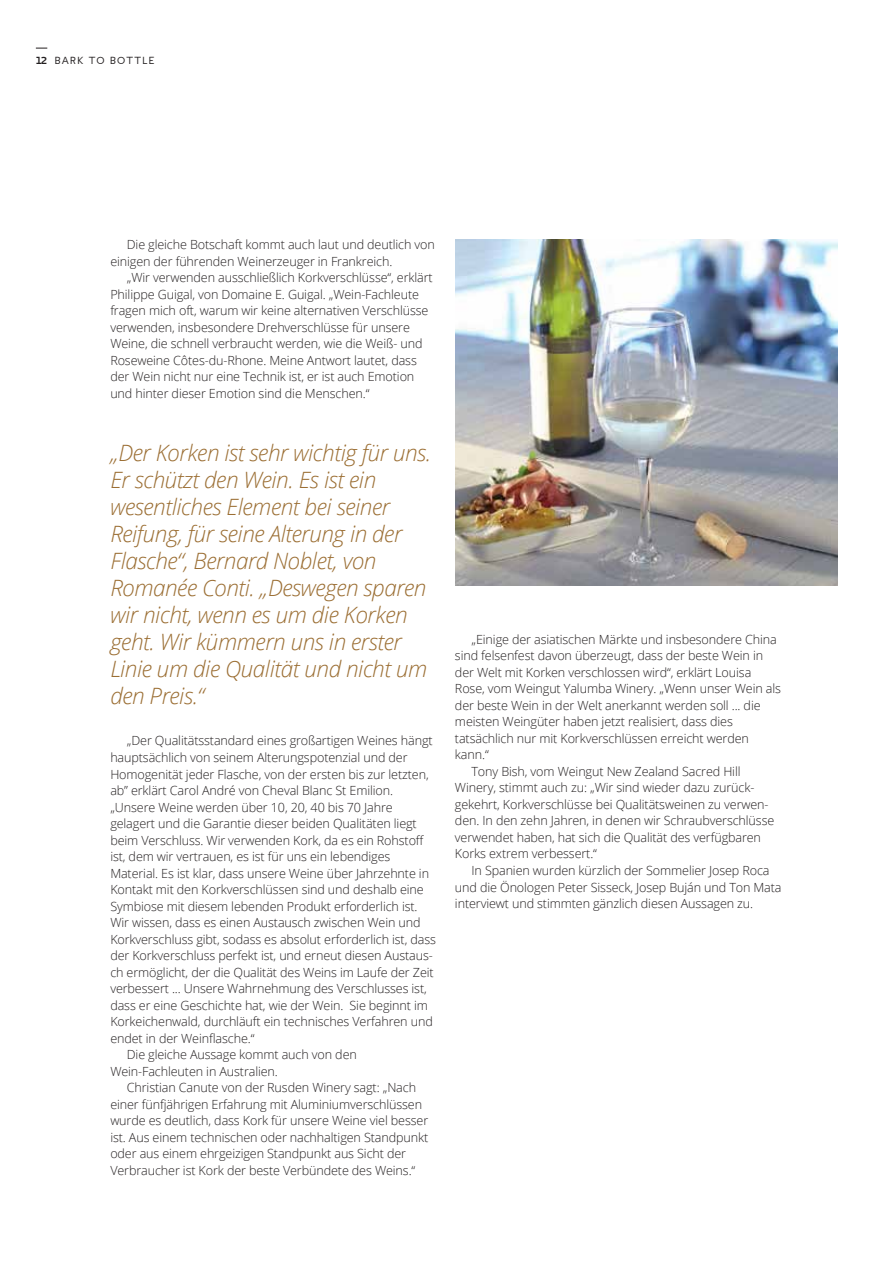
<style>
.page{position:relative;width:893px;height:1263px;background:#fff}
.page>*{position:absolute;margin:0;border:0;box-sizing:border-box;transform-origin:0 0}
.t1{font:italic 300 22.5px/27px "Open Sans";letter-spacing:-.02em;color:#9b6e33}
.t2{font:300 12.6px/16.5px "Open Sans";letter-spacing:-.01em;color:#231f20}
.t3{font:9px "Irma";letter-spacing:.21em;color:#231f20}
.s1{font-weight:600}
</style>
<div class="page">
<img style="left:455px;top:240px;width:383px;height:345px">
<p class="t3" style="left:37px;top:54px;width:119px"><span class="s1">12</span> BARK TO BOTTLE</p>
<p class="t2" style="left:110px;top:236px;width:326px;text-indent:17px">Die gleiche Botschaft kommt auch laut und deutlich von einigen der führenden Weinerzeuger in Frankreich.</p>
<p class="t2" style="left:110px;top:269px;width:324px;text-indent:17px">„Wir verwenden ausschließlich Korkverschlüsse“, erklärt Philippe Guigal, von Domaine E. Guigal. „Wein-Fachleute fragen mich oft, warum wir keine alternativen Verschlüsse verwenden, insbesondere Drehverschlüsse für unsere Weine, die schnell verbraucht werden, wie die Weiß- und Roseweine Côtes-du-Rhone. Meine Antwort lautet, dass der Wein nicht nur eine Technik ist, er ist auch Emotion und hinter dieser Emotion sind die Menschen.“</p>
<p class="t1" style="left:110px;top:439px;width:322px">„Der Korken ist sehr wichtig für uns.<br>Er schützt den Wein. Es ist ein wesentliches Element bei seiner<br>Reifung, für seine Alterung in der<br>Flasche“, Bernard Noblet, von<br>Romanée Conti. „Deswegen sparen wir nicht, wenn es um die Korken geht. Wir kümmern uns in erster<br>Linie um die Qualität und nicht um den Preis.“</p>
<p class="t2" style="left:127px;top:732px;width:307px">„Der Qualitätsstandard eines großartigen Weines hängt</p>
<p class="t2" style="left:110px;top:749px;width:299px">hauptsächlich von seinem Alterungspotenzial und der</p>
<p class="t2" style="left:110px;top:765px;width:320px">Homogenität jeder Flasche, von der ersten bis zur letzten,</p>
<p class="t2" style="left:110px;top:782px;width:284px">ab” erklärt Carol André von Cheval Blanc St Emilion.</p>
<p class="t2" style="left:110px;top:798px;width:284px">„Unsere Weine werden über 10, 20, 40 bis 70 Jahre</p>
<p class="t2" style="left:110px;top:815px;width:308px">gelagert und die Garantie dieser beiden Qualitäten liegt</p>
<p class="t2" style="left:110px;top:831px;width:315px">beim Verschluss. Wir verwenden Kork, da es ein Rohstoff</p>
<p class="t2" style="left:110px;top:848px;width:281px">ist, dem wir vertrauen, es ist für uns ein lebendiges</p>
<p class="t2" style="left:110px;top:864px;width:320px">Material. Es ist klar, dass unsere Weine über Jahrzehnte in</p>
<p class="t2" style="left:110px;top:881px;width:315px">Kontakt mit den Korkverschlüssen sind und deshalb eine</p>
<p class="t2" style="left:110px;top:897px;width:309px">Symbiose mit diesem lebenden Produkt erforderlich ist.</p>
<p class="t2" style="left:110px;top:914px;width:312px">Wir wissen, dass es einen Austausch zwischen Wein und</p>
<p class="t2" style="left:110px;top:930px;width:327px">Korkverschluss gibt, sodass es absolut erforderlich ist, dass</p>
<p class="t2" style="left:110px;top:947px;width:324px">der Korkverschluss perfekt ist, und erneut diesen Austaus-</p>
<p class="t2" style="left:110px;top:963px;width:325px">ch ermöglicht, der die Qualität des Weins im Laufe der Zeit</p>
<p class="t2" style="left:110px;top:980px;width:318px">verbessert ... Unsere Wahrnehmung des Verschlusses ist,</p>
<p class="t2" style="left:110px;top:996px;width:319px">dass er eine Geschichte hat, wie der Wein. Sie beginnt im</p>
<p class="t2" style="left:110px;top:1013px;width:324px">Korkeichenwald, durchläuft ein technisches Verfahren und</p>
<p class="t2" style="left:110px;top:1029px;width:146px">endet in der Weinflasche.“</p>
<p class="t2" style="left:127px;top:1046px;width:232px">Die gleiche Aussage kommt auch von den</p>
<p class="t2" style="left:110px;top:1062px;width:169px">Wein-Fachleuten in Australien.</p>
<p class="t2" style="left:127px;top:1079px;width:291px">Christian Canute von der Rusden Winery sagt: „Nach</p>
<p class="t2" style="left:110px;top:1095px;width:313px">einer fünfjährigen Erfahrung mit Aluminiumverschlüssen</p>
<p class="t2" style="left:110px;top:1112px;width:319px">wurde es deutlich, dass Kork für unsere Weine viel besser</p>
<p class="t2" style="left:110px;top:1128px;width:319px">ist. Aus einem technischen oder nachhaltigen Standpunkt</p>
<p class="t2" style="left:110px;top:1145px;width:297px">oder aus einem ehrgeizigen Standpunkt aus Sicht der</p>
<p class="t2" style="left:110px;top:1161px;width:306px">Verbraucher ist Kork der beste Verbündete des Weins.“</p>
<p class="t2" style="left:471px;top:631px;width:307px">„Einige der asiatischen Märkte und insbesondere China</p>
<p class="t2" style="left:455px;top:647px;width:310px">sind felsenfest davon überzeugt, dass der beste Wein in</p>
<p class="t2" style="left:455px;top:664px;width:298px">der Welt mit Korken verschlossen wird“, erklärt Louisa</p>
<p class="t2" style="left:455px;top:680px;width:328px">Rose, vom Weingut Yalumba Winery. „Wenn unser Wein als</p>
<p class="t2" style="left:455px;top:697px;width:307px">der beste Wein in der Welt anerkannt werden soll ... die</p>
<p class="t2" style="left:455px;top:713px;width:279px">meisten Weingüter haben jetzt realisiert, dass dies</p>
<p class="t2" style="left:455px;top:730px;width:295px">tatsächlich nur mit Korkverschlüssen erreicht werden</p>
<p class="t2" style="left:455px;top:746px;width:35px">kann.“</p>
<p class="t2" style="left:471px;top:763px;width:271px">Tony Bish, vom Weingut New Zealand Sacred Hill</p>
<p class="t2" style="left:455px;top:779px;width:301px">Winery, stimmt auch zu: „Wir sind wieder dazu zurück-</p>
<p class="t2" style="left:455px;top:796px;width:315px">gekehrt, Korkverschlüsse bei Qualitätsweinen zu verwen-</p>
<p class="t2" style="left:455px;top:812px;width:321px">den. In den zehn Jahren, in denen wir Schraubverschlüsse</p>
<p class="t2" style="left:455px;top:829px;width:308px">verwendet haben, hat sich die Qualität des verfügbaren</p>
<p class="t2" style="left:455px;top:845px;width:144px">Korks extrem verbessert.“</p>
<p class="t2" style="left:471px;top:862px;width:300px">In Spanien wurden kürzlich der Sommelier Josep Roca</p>
<p class="t2" style="left:455px;top:878px;width:328px">und die Önologen Peter Sisseck, Josep Buján und Ton Mata</p>
<p class="t2" style="left:455px;top:895px;width:300px">interviewt und stimmten gänzlich diesen Aussagen zu.</p>
</div>
